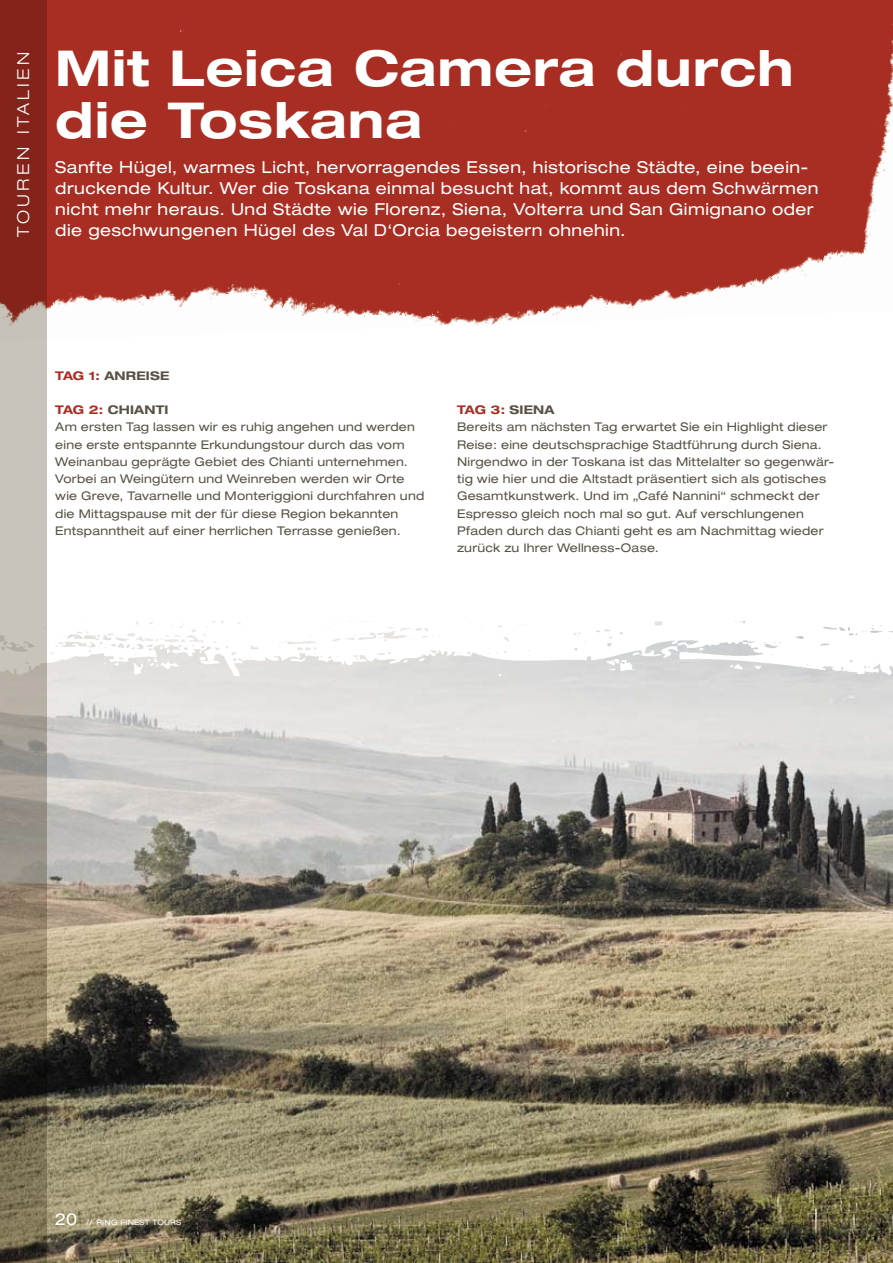
<style>
.page{position:relative;width:893px;height:1263px;background:#fff}
.page>*{position:absolute;margin:0;border:0;box-sizing:border-box;transform-origin:0 0}
.t1{font:700 expanded 49.5px/51.8px "Helvetica Neue";letter-spacing:.015em;color:#fff}
.t2{font:expanded 16.5px/21px "Helvetica Neue";letter-spacing:.025em;color:#fff}
.t3{font:300 expanded 16.5px "Helvetica Neue";color:#fff}
.t4{font:expanded 12px/17.2px "Helvetica Neue";letter-spacing:.02em;color:#585144}
.t5{font:700 expanded 12px "Helvetica Neue";color:#585144}
.t6{font:700 expanded 12px "Helvetica Neue";color:#a92f25}
.t7{font:expanded 7.5px "Helvetica Neue";letter-spacing:.02em;color:#fff}
.s1{color:#a92f25}
.s2{font-weight:700;color:#a92f25}
.s3{font-weight:700}
.s4{color:#585144}
.s5{font-size:16.5px}
</style>
<div class="page">
<img style="left:47px;top:0;width:846px;height:325px">
<img style="left:47px;top:675px;width:846px;height:588px">
<img style="left:47px;top:621px;width:846px;height:54px">
<svg style="left:0;top:0;width:47px;height:1263px;background:#96796b"></svg>
<h2 class="t3" style="left:13px;top:237px;width:185px;rotate:-90deg">TOUREN ITALIEN</h2>
<h1 class="t1" style="left:55px;top:41px;width:740px">Mit Leica Camera durch die Toskana</h1>
<p class="t2" style="left:55px;top:156px;width:765px">Sanfte Hügel, warmes Licht, hervorragendes Essen, historische Städte, eine beein&shy;druckende Kultur. Wer die Toskana einmal besucht hat, kommt aus dem Schwärmen nicht mehr heraus. Und Städte wie Florenz, Siena, Volterra und San Gimignano oder die geschwungenen Hügel des Val D‘Orcia begeistern ohnehin.</p>
<p class="t5" style="left:55px;top:368px;width:60px"><span class="s1">Tag 1:</span> Anreise</p>
<p class="t4" style="left:55px;top:401px;width:370px"><span class="s2">Tag 2:</span> <span class="s3">Chi anti<br></span>Am ersten Tag lassen wir es ruhig angehen und werden eine erste entspannte Erkundungstour durch das vom Weinanbau geprägte Gebiet des Chianti unternehmen.<br>Vorbei an Weingütern und Weinreben werden wir Orte wie Greve, Tavarnelle und Monteriggioni durchfahren und die Mittagspause mit der für diese Region bekannten Entspanntheit auf einer herrlichen Terrasse genießen.</p>
<p class="t6" style="left:457px;top:402px;width:72px">Tag 3: <span class="s4">Sien</span></p>
<p class="t5" style="left:544px;top:402px;width:12px">a</p>
<p class="t4" style="left:457px;top:418px;width:379px">Bereits am nächsten Tag erwartet Sie ein Highlight dieser Reise: eine deutschsprachige Stadtführung durch Siena.<br>Nirgendwo in der Toskana ist das Mittelalter so gegenwär&shy;tig wie hier und die Altstadt präsentiert sich als gotisches Gesamtkunstwerk. Und im „Café Nannini“ schmeckt der Espresso gleich noch mal so gut. Auf verschlungenen Pfaden durch das Chianti geht es am Nachmittag wieder zurück zu Ihrer Wellness-Oase.</p>
<p class="t7" style="left:55px;top:1218px;width:127px"><span class="s5">20</span> // RING FINEST TOURS</p>
</div>
